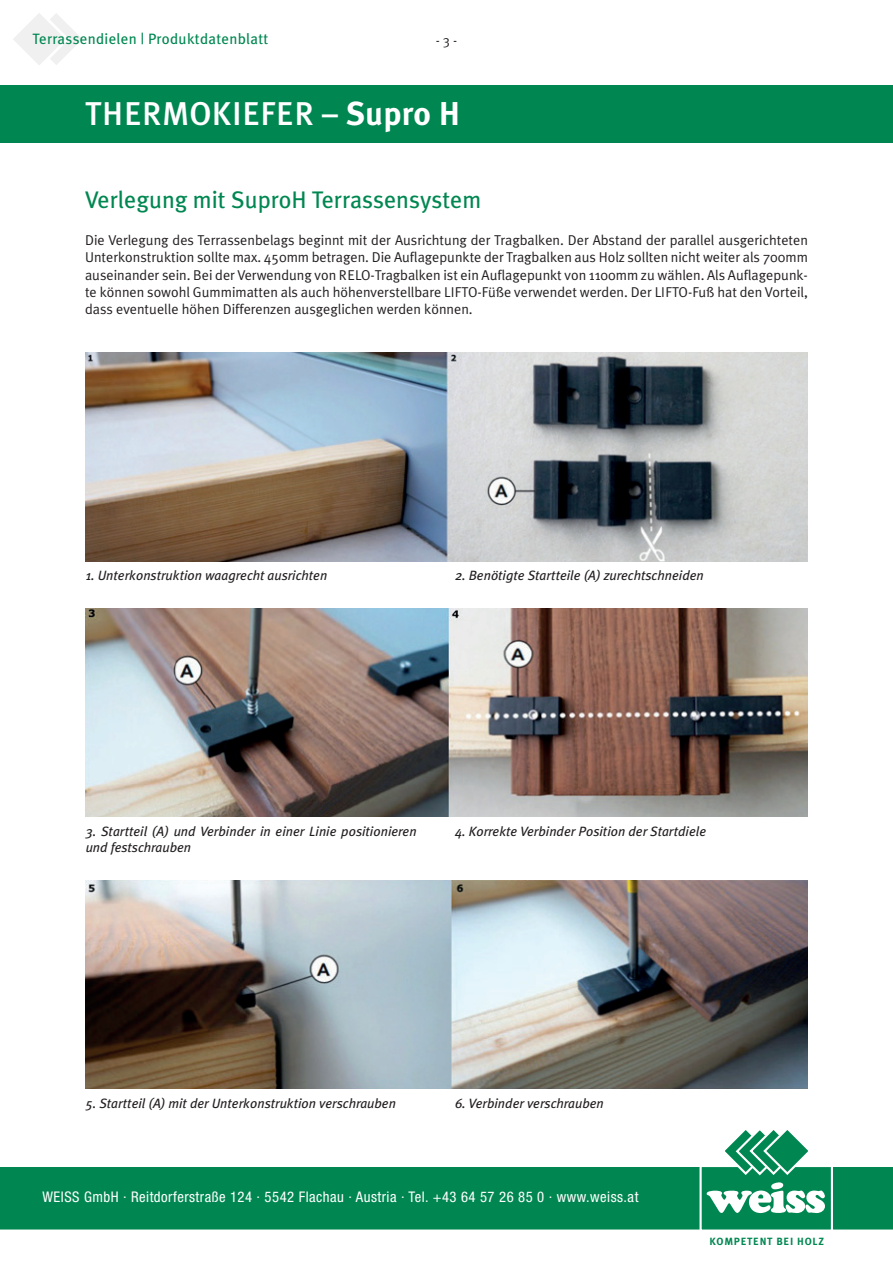
<style>
.page{position:relative;width:893px;height:1263px;background:#fff}
.page>*{position:absolute;margin:0;border:0;box-sizing:border-box;transform-origin:0 0}
.t1{font:500 33px "Meta Plus";letter-spacing:.015em;color:#fff}
.t2{font:24px "Meta Plus";color:#008751}
.t3{font:15px "Meta Plus";letter-spacing:.02em;color:#008751}
.t4{font:condensed 14.7px "Helvetica Neue LT Std";letter-spacing:.035em;color:#fff}
.t5{font:14.25px/17.1px "Meta Plus Normal";color:#231f20;text-align:justify}
.t6{font:italic 13.5px/16.2px "Meta Plus";color:#231f20}
.t7{font:13.5px "Meta Plus Normal";color:#231f20}
.t8{font:700 10.5px "Meta Plus";letter-spacing:.075em;color:#008751}
.s1{font-weight:700}
</style>
<div class="page">
<div style="left:0;top:85px;width:893px;height:57px;background:#008751"></div>
<svg style="left:13px;top:13px;width:69px;height:52px"></svg>
<div style="left:0;top:1167px;width:893px;height:63px;background:#008751"></div>
<svg style="left:699px;top:1130px;width:134px;height:100px"></svg>
<img style="left:85px;top:353px;width:723px;height:208px">
<img style="left:85px;top:608px;width:723px;height:208px">
<img style="left:85px;top:880px;width:723px;height:209px">
<p class="t3" style="left:33px;top:30px;width:237px">Terrassendielen | Produktdatenblatt</p>
<p class="t7" style="left:436px;top:32px;width:23px">- 3 -</p>
<h1 class="t1" style="left:85px;top:94px;width:377px">THERMOKIEFER – <span class="s1">Supro H</span></h1>
<h2 class="t2" style="left:85px;top:186px;width:398px">Verlegung mit SuproH Terrassensystem</h2>
<p class="t5" style="left:85px;top:232px;width:724px">Die Verlegung des Terrassenbelags beginnt mit der Ausrichtung der Tragbalken. Der Abstand der parallel ausgerichteten Unterkonstruktion sollte max. 450mm betragen. Die Auflagepunkte der Tragbalken aus Holz sollten nicht weiter als 700mm auseinander sein. Bei der Verwendung von RELO-Tragbalken ist ein Auflagepunkt von 1100mm zu wählen. Als Auflagepunk&shy;te können sowohl Gummimatten als auch höhenverstellbare LIFTO-Füße verwendet werden. Der LIFTO-Fuß hat den Vorteil, dass eventuelle höhen Differenzen ausgeglichen werden können.</p>
<p class="t6" style="left:86px;top:567px;width:243px">1. Unterkonstruktion waagrecht ausrichten</p>
<p class="t6" style="left:455px;top:567px;width:250px">2. Benötigte Startteile (A) zurechtschneiden</p>
<p class="t6" style="left:86px;top:823px;width:332px">3. Startteil (A) und Verbinder in einer Linie positionieren und festschrauben</p>
<p class="t6" style="left:455px;top:823px;width:253px">4. Korrekte Verbinder Position der Startdiele</p>
<p class="t6" style="left:86px;top:1095px;width:312px">5. Startteil (A) mit der Unterkonstruktion verschrauben</p>
<p class="t6" style="left:455px;top:1095px;width:150px">6. Verbinder verschrauben</p>
<p class="t4" style="left:43px;top:1188px;width:598px">WEISS GmbH · Reitdorferstraße 124 · 5542 Flachau · Austria · Tel. +43 64 57 26 85 0 · www.weiss.at</p>
<p class="t8" style="left:710px;top:1235px;width:116px">KOMPETENT BEI HOLZ</p>
</div>
